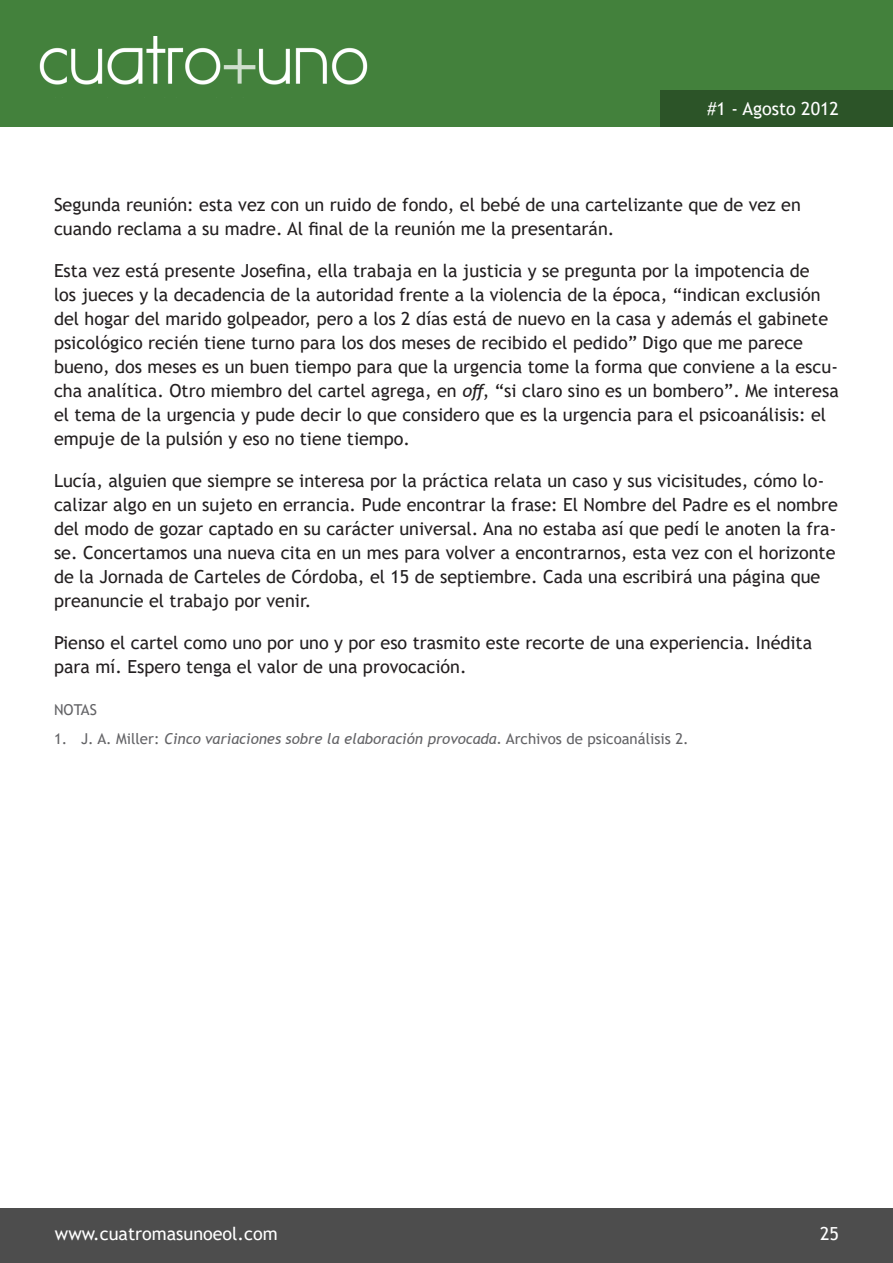
<style>
.page{position:relative;width:893px;height:1263px;background:#fff}
.page>*{position:absolute;margin:0;border:0;box-sizing:border-box;transform-origin:0 0}
.t1{font:18px/24px "Trebuchet MS";color:#231f20}
.t2{font:18px "Trebuchet MS";color:#fff}
.t3{font:italic 15px "Trebuchet MS";color:#636366}
.Notas_Pie{font:15px "Trebuchet MS";color:#636366}
.s1{font-style:italic}
.s2{font-style:normal}
</style>
<div class="page">
<div style="left:0;top:0;width:893px;height:126px;background:#43813c"></div>
<img style="left:39px;top:36px;width:329px;height:49px">
<div style="left:661px;top:90px;width:232px;height:36px;background:#2c5428"></div>
<div style="left:0;top:1209px;width:893px;height:54px;background:#4d4d4d"></div>
<p class="t2" style="left:707px;top:97px;width:133px">#1 - Agosto 2012</p>
<p class="t1" style="left:54px;top:193px;width:748px">Segunda reunión: esta vez con un ruido de fondo, el bebé de una cartelizante que de vez en cuando reclama a su madre. Al final de la reunión me la presentarán.</p>
<p class="t1" style="left:54px;top:259px;width:786px">Esta vez está presente Josefina, ella trabaja en la justicia y se pregunta por la impotencia de<br>los jueces y la decadencia de la autoridad frente a la violencia de la época, “indican exclusión del hogar del marido golpeador, pero a los 2 días está de nuevo en la casa y además el gabinete psicológico recién tiene turno para los dos meses de recibido el pedido” Digo que me parece bueno, dos meses es un buen tiempo para que la urgencia tome la forma que conviene a la escu&shy;cha analítica. Otro miembro del cartel agrega, en <span class="s1">off</span>, “si claro sino es un bombero”. Me interesa el tema de la urgencia y pude decir lo que considero que es la urgencia para el psicoanálisis: el empuje de la pulsión y eso no tiene tiempo.</p>
<p class="t1" style="left:54px;top:469px;width:785px">Lucía, alguien que siempre se interesa por la práctica relata un caso y sus vicisitudes, cómo lo&shy;calizar algo en un sujeto en errancia. Pude encontrar la frase: El Nombre del Padre es el nombre del modo de gozar captado en su carácter universal. Ana no estaba así que pedí le anoten la fra&shy;se. Concertamos una nueva cita en un mes para volver a encontrarnos, esta vez con el horizonte de la Jornada de Carteles de Córdoba, el 15 de septiembre. Cada una escribirá una página que preanuncie el trabajo por venir.</p>
<p class="t1" style="left:54px;top:631px;width:760px">Pienso el cartel como uno por uno y por eso trasmito este recorte de una experiencia. Inédita para mí. Espero tenga el valor de una provocación.</p>
<p class="Notas_Pie" style="left:54px;top:700px;width:44px">NOTAS</p>
<p class="t3" style="left:54px;top:729px;width:636px"><span class="s2">1. J. A. Miller:</span> Cinco variaciones sobre la elaboración provocada. <span class="s2">Archivos de psicoanálisis 2.</span></p>
<p class="t2" style="left:55px;top:1222px;width:224px">www.cuatromasunoeol.com</p>
<p class="t2" style="left:820px;top:1222px;width:20px">25</p>
</div>
